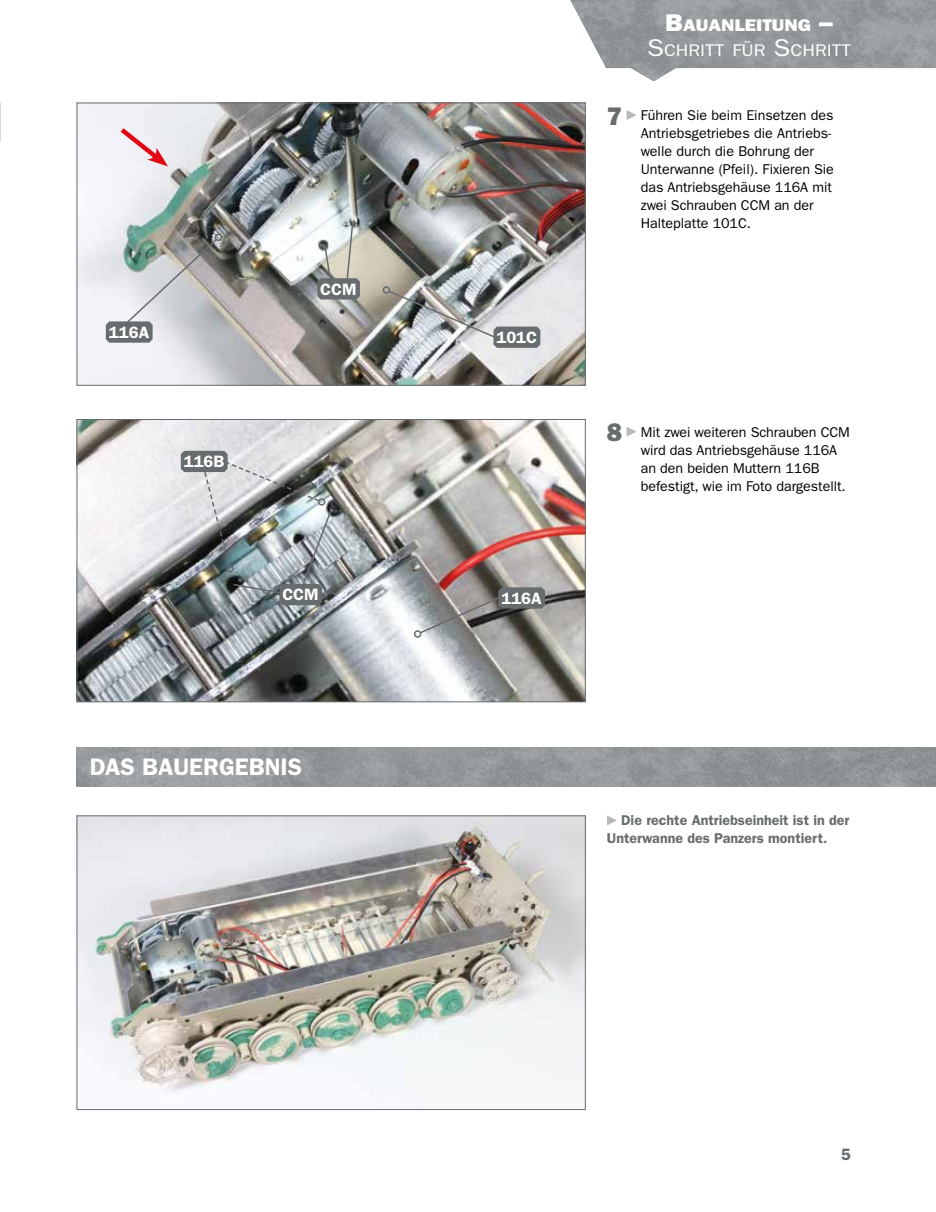
<style>
.page{position:relative;width:936px;height:1212px;background:#fff}
.page>*{position:absolute;margin:0;border:0;box-sizing:border-box;transform-origin:0 0}
.t1{font:600 24px "ITC Franklin Gothic Std";color:#fff}
.t2{font:16.95px "ITC Franklin Gothic Std";color:#fff;scale:1.12 1}
.t3{font:16.95px "ITC Franklin Gothic Std Hvy";color:#fff;scale:1.12 1}
.t4{font:600 16.5px "ITC Franklin Gothic Std";color:#fff}
.t5{font:600 16.5px "ITC Franklin Gothic Std";color:#676c6e}
.t6{font:14.25px/18px "ITC Franklin Gothic Std";letter-spacing:-.005em;color:#000}
.t7{font:600 14.25px/17.1px "ITC Franklin Gothic Std";color:#676c6e}
.s1{font-size:24.3px}
.s2{font-family:"ITC Franklin Gothic Std Hvy";font-size:25.5px;color:#676c6e}
</style>
<div class="page">
<img style="left:570px;top:0;width:365px;height:81px">
<img style="left:77px;top:747px;width:858px;height:39px">
<img style="left:79px;top:817px;width:504px;height:275px">
<div style="left:77px;top:815px;width:508px;height:295px;border:1px solid #676c6e"></div>
<svg style="left:607px;top:815px;width:10px;height:10px"></svg>
<img style="left:79px;top:105px;width:504px;height:279px">
<div style="left:77px;top:103px;width:508px;height:283px;border:1px solid #676c6e"></div>
<svg style="left:626px;top:110px;width:10px;height:10px"></svg>
<img style="left:79px;top:421px;width:504px;height:279px">
<div style="left:77px;top:419px;width:508px;height:283px;border:1px solid #676c6e"></div>
<svg style="left:626px;top:427px;width:10px;height:10px"></svg>
<svg style="left:317px;top:222px;width:43px;height:77px"></svg>
<svg style="left:413px;top:587px;width:132px;height:52px;background:#848583"></svg>
<img style="left:181px;top:451px;width:152px;height:154px">
<svg style="left:116px;top:124px;width:52px;height:42px"></svg>
<svg style="left:106px;top:232px;width:118px;height:111px;background:#b5b9ba"></svg>
<svg style="left:381px;top:285px;width:159px;height:63px;background:#a8aaaa"></svg>
<p class="t4" style="left:320px;top:279px;width:38px">CCM</p>
<p class="t4" style="left:109px;top:322px;width:42px">116A</p>
<p class="t4" style="left:496px;top:327px;width:42px">101C</p>
<p class="t4" style="left:184px;top:452px;width:42px">116B</p>
<p class="t4" style="left:282px;top:585px;width:38px">CCM</p>
<p class="t4" style="left:501px;top:588px;width:42px">116A</p>
<h1 class="t1" style="left:90px;top:753px;width:214px">DAS BAUERGEBNIS</h1>
<p class="t3" style="left:665px;top:15px;width:151px"><span class="s1">B</span>AUANLEITUNG <span class="s1">–</span></p>
<p class="t2" style="left:647px;top:41px;width:183px"><span class="s1">S</span>CHRITT FÜR <span class="s1">S</span>CHRITT</p>
<p class="t6" style="left:640px;top:106px;width:195px;text-indent:-34px"><span class="s2">7</span> Führen Sie beim Einsetzen des<br>Antriebsgetriebes die Antriebs&shy;welle durch die Bohrung der<br>Unterwanne (Pfeil). Fixieren Sie das Antriebsgehäuse 116A mit zwei Schrauben CCM an der<br>Halteplatte 101C.</p>
<p class="t6" style="left:640px;top:423px;width:211px;text-indent:-34px"><span class="s2">8</span> Mit zwei weiteren Schrauben CCM wird das Antriebsgehäuse 116A an den beiden Muttern 116B befestigt, wie im Foto dargestellt.</p>
<p class="t7" style="left:607px;top:812px;width:244px;text-indent:14px">Die rechte Antriebseinheit ist in der<br>Unterwanne des Panzers montiert.</p>
<p class="t5" style="left:840px;top:1144px;width:11px">5</p>
</div>
